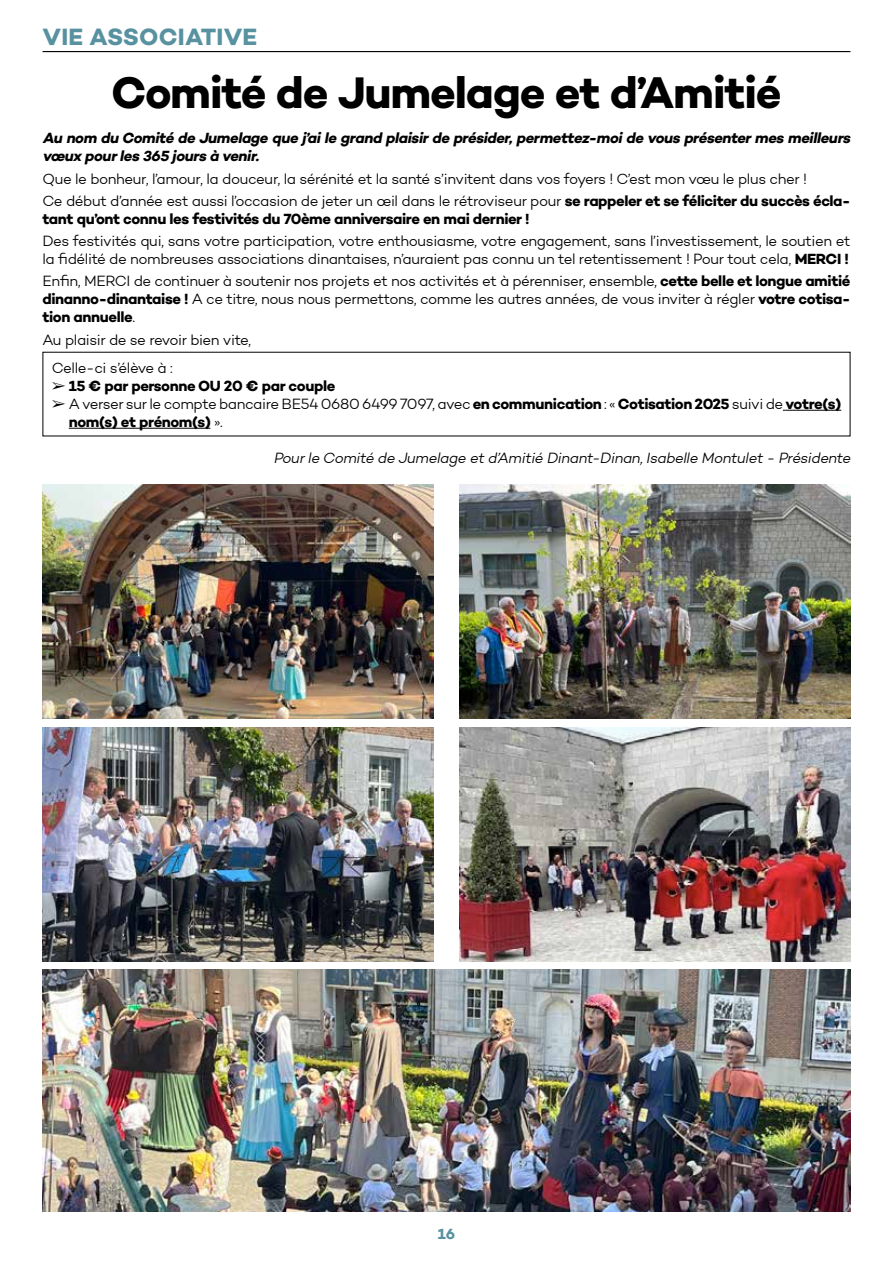
<style>
.page{position:relative;width:893px;height:1263px;background:#fff}
.page>*{position:absolute;margin:0;border:0;box-sizing:border-box;transform-origin:0 0}
.t1{font:700 45px "Campton";letter-spacing:-.03em;color:#000}
.t2{font:700 24px "Campton";letter-spacing:.005em;color:#5892a0}
.t3{font:300 15px/18px "Campton";letter-spacing:-.03em;color:#000}
.t4{font:italic 700 15px/18px "Campton";color:#000}
.t5{font:700 15px "Campton";letter-spacing:-.03em;color:#000}
.t6{font:italic 300 15px "Campton";color:#000}
.t7{font:700 15px "Campton";color:#5892a0}
.s1{font-weight:700}
</style>
<div class="page">
<hr style="left:43px;top:51px;width:807px;height:1px;background:#000">
<hr style="left:786px;top:410px;width:55px;height:1px;background:#000">
<hr style="left:69px;top:428px;width:141px;height:1px;background:#000">
<img style="left:43px;top:485px;width:391px;height:234px">
<img style="left:43px;top:727px;width:391px;height:234px">
<img style="left:43px;top:969px;width:807px;height:243px">
<img style="left:459px;top:485px;width:391px;height:234px">
<img style="left:459px;top:727px;width:391px;height:234px">
<h2 class="t2" style="left:43px;top:21px;width:216px">VIE ASSOCIATIVE</h2>
<h1 class="t1" style="left:111px;top:64px;width:672px">Comité de Jumelage et d’Amitié</h1>
<p class="t4" style="left:43px;top:129px;width:813px">Au nom du Comité de Jumelage que j’aile grand plaisirde présider,permettez-moide vous présentermes meilleurs vœux pourles 365 jours à venir.</p>
<p class="t3" style="left:43px;top:167px;width:810px;line-height:22.2px">Que le bonheur, l’amour, la douceur, la sérénité et la santé s’invitent dans vos foyers ! C’est mon vœu le plus cher !<br>Ce début d’année est aussi l’occasion de jeter un œil dans le rétroviseur pour <span class="s1">se rappeler et se féliciter du succès écla-</span></p>
<p class="t5" style="left:43px;top:209px;width:489px">tant qu’ont connu les festivités du 70ème anniversaire en mai dernier !</p>
<p class="t3" style="left:43px;top:232px;width:809px">Des festivités qui, sans votre participation, votre enthousiasme, votre engagement, sans l’investissement, le soutien et la fidélité de nombreuses associations dinantaises, n’auraient pas connu un tel retentissement ! Pour tout cela, <span class="s1">MERCI !</span></p>
<p class="t3" style="left:43px;top:272px;width:809px;text-align:justify">Enfin, MERCI de continuer à soutenir nos projets et nos activités et à pérenniser, ensemble, <span class="s1">cette belle et longue amitié dinanno-dinantaise !</span> A ce titre, nous nous permettons, comme les autres années, de vous inviter à régler <span class="s1">votre cotisa&shy;tion annuelle</span>.</p>
<p class="t3" style="left:52px;top:325px;width:201px;line-height:28.5px;text-indent:-9px">Au plaisir de se revoir bien vite,<br>Celle-ci s’élève à :</p>
<p class="t5" style="left:52px;top:376px;width:285px">➢ 15 € par personne OU 20 € par couple</p>
<p class="t3" style="left:69px;top:395px;width:774px;text-indent:-17px">➢ A verser sur le compte bancaire BE54 0680 6499 7097, avec <span class="s1">en communication</span> : « <span class="s1">Cotisation 2025</span> suivi de <span class="s1">votre(s) nom(s) et prénom(s)</span> ».</p>
<p class="t6" style="left:273px;top:448px;width:582px">Pourle Comité de Jumelage etd’Amitié Dinant-Dinan,Isabelle Montulet- Présidente</p>
<p class="t7" style="left:438px;top:1224px;width:19px">16</p>
</div>
